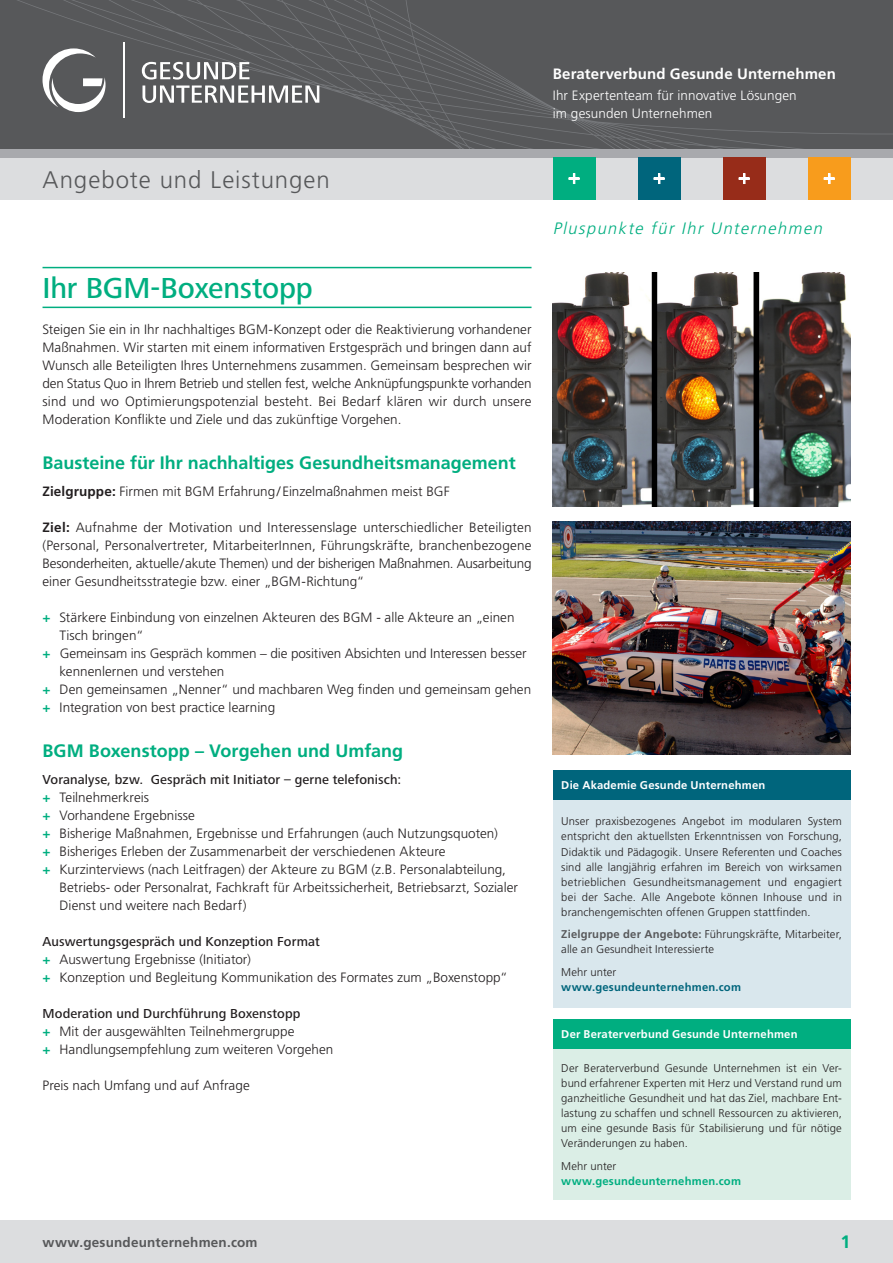
<style>
.page{position:relative;width:893px;height:1263px;background:#fff}
.page>*{position:absolute;margin:0;border:0;box-sizing:border-box;transform-origin:0 0}
.Head{font:500 30px "Frutiger Next Pro";letter-spacing:-.005em;color:#00ae80}
.t1{font:300 24px "Frutiger LT Pro";letter-spacing:.04em;color:#57585a}
.Zwischenhead{font:700 18px "Frutiger LT Pro";color:#00ae80}
.t2{font:italic 300 16.5px "Frutiger LT Pro";color:#00ae80}
.t3{font:700 15px "Frutiger LT Pro";letter-spacing:.01em;color:#fff}
.Copy{font:300 13.5px/18px "Frutiger LT Pro";color:#231f20}
.Copy_Einleitung{font:500 13.5px "Frutiger Next Pro";letter-spacing:.01em;color:#231f20}
.t4{font:300 13.5px/18px "Frutiger LT Pro";letter-spacing:.01em;color:#fff}
.t5{font:700 13.5px "Frutiger LT Pro";letter-spacing:.015em;color:#57585a}
.Copy_7_5_pt_Kasten_B{font:300 11.25px/15px "Frutiger LT Pro";letter-spacing:.01em;color:#231f20;text-align:justify}
.Copy_7_5_pt_Kasten_B-2{font:700 11.25px "Frutiger LT Pro";letter-spacing:.015em;color:#fff}
.Copy_7_5_pt_Kasten_F{font:700 11.25px/15px "Frutiger LT Pro";letter-spacing:.015em;color:#00ae80}
.Copy_7_5_pt_Kasten_F-2{font:700 11.25px/15px "Frutiger LT Pro";letter-spacing:.015em;color:#00657c}
.Copy_7_5_pt_Kasten_F-3{font:700 11.25px "Frutiger LT Pro";letter-spacing:.015em;color:#fff}
.s1{font-weight:700}
.s2{font-weight:700;color:#00ae80}
.s3{font-weight:700;color:#57585a}
.s4{font-weight:300;color:#231f20}
</style>
<div class="page">
<div style="left:0;top:157px;width:893px;height:43px;background:#dcdddf"></div>
<div style="left:0;top:149px;width:893px;height:8px;background:#a8a9ad"></div>
<div style="left:0;top:1220px;width:893px;height:43px;background:#dcdddf"></div>
<div style="left:553px;top:1019px;width:297px;height:180px;background:#dbeee6"></div>
<div style="left:553px;top:1019px;width:297px;height:30px;background:#00ae80"></div>
<div style="left:553px;top:770px;width:297px;height:238px;background:#d9e7ed"></div>
<div style="left:553px;top:770px;width:297px;height:30px;background:#00657c"></div>
<svg style="left:0;top:0;width:893px;height:149px;background:#58595b"></svg>
<svg style="left:43px;top:48px;width:64px;height:64px"></svg>
<svg style="left:142px;top:62px;width:177px;height:41px"></svg>
<hr style="left:124px;top:43px;width:1px;height:75px;background:#fff">
<img style="left:553px;top:272px;width:297px;height:234px">
<img style="left:553px;top:521px;width:297px;height:234px">
<div style="left:723px;top:157px;width:42px;height:43px;background:#972c19"></div>
<svg style="left:739px;top:173px;width:11px;height:11px"></svg>
<div style="left:553px;top:157px;width:42px;height:43px;background:#00ae80"></div>
<svg style="left:569px;top:173px;width:10px;height:11px"></svg>
<div style="left:808px;top:157px;width:42px;height:43px;background:#f89c1c"></div>
<svg style="left:824px;top:173px;width:11px;height:11px"></svg>
<div style="left:638px;top:157px;width:42px;height:43px;background:#00657c"></div>
<svg style="left:654px;top:173px;width:10px;height:11px"></svg>
<hr style="left:43px;top:267px;width:488px;height:1px;background:#00ae80">
<hr style="left:43px;top:307px;width:488px;height:1px;background:#00ae80">
<h2 class="t1" style="left:43px;top:165px;width:289px">Angebote und Leistungen</h2>
<p class="Head" style="left:43px;top:271px;width:272px">Ihr BGM-Boxenstopp</p>
<p class="Copy" style="left:43px;top:320px;width:491px;text-align:justify">Steigen Sie ein in Ihr nachhaltiges BGM-Konzept oder die Reaktivierung vorhandener Maßnahmen. Wir starten mit einem informativen Erstgespräch und bringen dann auf Wunsch alle Beteiligten Ihres Unternehmens zusammen. Gemeinsam besprechen wir den Status Quo in Ihrem Betrieb und stellen fest, welche Anknüpfungspunkte vorhanden sind und wo Optimierungspotenzial besteht. Bei Bedarf klären wir durch unsere Moderation Konflikte und Ziele und das zukünftige Vorgehen.</p>
<p class="Zwischenhead" style="left:43px;top:452px;width:475px">Bausteine für Ihr nachhaltiges Gesundheitsmanagement</p>
<p class="Copy" style="left:43px;top:482px;width:409px"><span class="s1">Zielgruppe:</span> Firmen mit BGM Erfahrung/Einzelmaßnahmen meist BGF</p>
<p class="Copy" style="left:43px;top:518px;width:491px;text-align:justify"><span class="s1">Ziel:</span> Aufnahme der Motivation und Interessenslage unterschiedlicher Beteiligten (Personal, Personalvertreter, MitarbeiterInnen, Führungskräfte, branchenbezogene Besonderheiten, aktuelle/akute Themen) und der bisherigen Maßnahmen. Ausarbeitung einer Gesundheitsstrategie bzw. einer „BGM-Richtung“</p>
<p class="Copy" style="left:60px;top:608px;width:457px;text-indent:-17px"><span class="s2">+</span> Stärkere Einbindung von einzelnen Akteuren des BGM - alle Akteure an „einen<br>Tisch bringen“</p>
<p class="Copy" style="left:60px;top:644px;width:469px;text-indent:-17px"><span class="s2">+</span> Gemeinsam ins Gespräch kommen – die positiven Absichten und Interessen besser kennenlernen und verstehen</p>
<p class="Copy" style="left:43px;top:680px;width:490px"><span class="s2">+</span> Den gemeinsamen „Nenner“ und machbaren Weg finden und gemeinsam gehen</p>
<p class="Copy" style="left:43px;top:698px;width:234px"><span class="s2">+</span> Integration von best practice learning</p>
<p class="Zwischenhead" style="left:43px;top:740px;width:362px">BGM Boxenstopp – Vorgehen und Umfang</p>
<p class="Copy_Einleitung" style="left:43px;top:772px;width:360px">Voranalyse, bzw. Gespräch mit Initiator – gerne telefonisch:</p>
<p class="Copy" style="left:43px;top:788px;width:108px"><span class="s2">+</span> Teilnehmerkreis</p>
<p class="Copy" style="left:43px;top:806px;width:154px"><span class="s2">+</span> Vorhandene Ergebnisse</p>
<p class="Copy" style="left:43px;top:824px;width:457px"><span class="s2">+</span> Bisherige Maßnahmen, Ergebnisse und Erfahrungen (auch Nutzungsquoten)</p>
<p class="Copy" style="left:43px;top:842px;width:405px"><span class="s2">+</span> Bisheriges Erleben der Zusammenarbeit der verschiedenen Akteure</p>
<p class="Copy" style="left:60px;top:860px;width:460px;text-indent:-17px"><span class="s2">+</span> Kurzinterviews (nach Leitfragen) der Akteure zu BGM (z.B. Personalabteilung,<br>Betriebs- oder Personalrat, Fachkraft für Arbeitssicherheit, Betriebsarzt, Sozialer<br>Dienst und weitere nach Bedarf)</p>
<p class="Copy_Einleitung" style="left:43px;top:934px;width:279px">Auswertungsgespräch und Konzeption Format</p>
<p class="Copy" style="left:43px;top:950px;width:210px"><span class="s2">+</span> Auswertung Ergebnisse (Initiator)</p>
<p class="Copy" style="left:43px;top:968px;width:467px"><span class="s2">+</span> Konzeption und Begleitung Kommunikation des Formates zum „Boxenstopp“</p>
<p class="Copy_Einleitung" style="left:43px;top:1006px;width:259px">Moderation und Durchführung Boxenstopp</p>
<p class="Copy" style="left:43px;top:1022px;width:254px"><span class="s2">+</span> Mit der ausgewählten Teilnehmergruppe</p>
<p class="Copy" style="left:43px;top:1040px;width:292px"><span class="s2">+</span> Handlungsempfehlung zum weiteren Vorgehen</p>
<p class="Copy" style="left:43px;top:1076px;width:209px">Preis nach Umfang und auf Anfrage</p>
<p class="t3" style="left:553px;top:65px;width:285px">Beraterverbund Gesunde Unternehmen</p>
<p class="t4" style="left:553px;top:86px;width:245px">Ihr Expertenteam für innovative Lösungen im gesunden Unternehmen</p>
<p class="t2" style="left:553px;top:218px;width:275px">Pluspunkte für Ihr Unternehmen</p>
<p class="Copy_7_5_pt_Kasten_F-3" style="left:561px;top:778px;width:206px">Die Akademie Gesunde Unternehmen</p>
<p class="Copy_7_5_pt_Kasten_B" style="left:561px;top:814px;width:282px">Unser praxisbezogenes Angebot im modularen System entspricht den aktuellsten Erkenntnissen von Forschung, Didaktik und Pädagogik. Unsere Referenten und Coaches sind alle langjährig erfahren im Bereich von wirksamen betrieblichen Gesundheitsmanagement und engagiert bei der Sache. Alle Angebote können Inhouse und in branchengemischten offenen Gruppen stattfinden.</p>
<p class="Copy_7_5_pt_Kasten_B" style="left:561px;top:927px;width:282px"><span class="s3">Zielgruppe der Angebote:</span> Führungskräfte, Mitarbeiter, alle an Gesundheit Interessierte</p>
<p class="Copy_7_5_pt_Kasten_F-2" style="left:561px;top:964px;width:181px"><span class="s4">Mehr unter </span>www.gesundeunternehmen.com</p>
<p class="Copy_7_5_pt_Kasten_B-2" style="left:561px;top:1028px;width:238px">Der Beraterverbund Gesunde Unternehmen</p>
<p class="Copy_7_5_pt_Kasten_B" style="left:561px;top:1061px;width:282px">Der Beraterverbund Gesunde Unternehmen ist ein Ver&shy;bund erfahrener Experten mit Herz und Verstand rund um ganzheitliche Gesundheit und hat das Ziel, machbare Ent&shy;lastung zu schaffen und schnell Ressourcen zu aktivieren, um eine gesunde Basis für Stabilisierung und für nötige Veränderungen zu haben.</p>
<p class="Copy_7_5_pt_Kasten_F" style="left:561px;top:1158px;width:181px"><span class="s4">Mehr unter </span>www.gesundeunternehmen.com</p>
<p class="t5" style="left:43px;top:1234px;width:217px">www.gesundeunternehmen.com</p>
<h3 class="Zwischenhead" style="left:840px;top:1231px;width:12px">1</h3>
</div>
